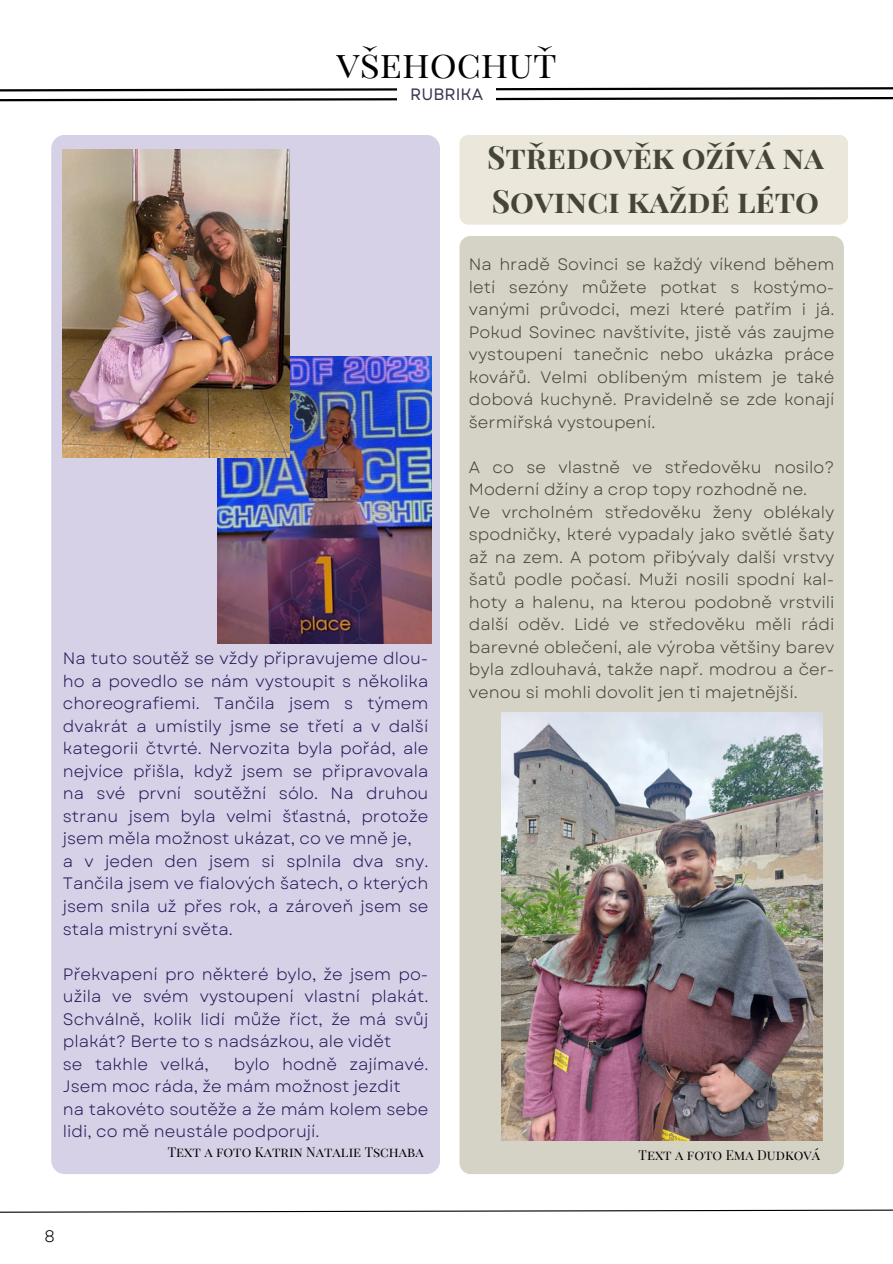
<style>
.page{position:relative;width:893px;height:1264px;background:#fff}
.page>*{position:absolute;margin:0;border:0;box-sizing:border-box;transform-origin:0 0}
.t1{font:37.5px "Playfair Display SC";color:#000}
.t2{font:700 31.5px/43.8px "Playfair Display SC";color:#444538}
.t3{font:16.65px "Garet";color:#000}
.t4{font:16.5px/22.5px "Garet";color:#261959}
.t5{font:16.5px/22.5px "Garet";color:#444538;text-align:justify}
.t6{font:16.5px "Garet";color:#3b3753}
.t7{font:13.5px "Playfair Display SC";color:#000}
</style>
<div class="page">
<svg style="left:0;top:87px;width:892px;height:15px"></svg>
<svg style="left:0;top:1209px;width:892px;height:4px"></svg>
<div style="left:397px;top:80px;width:99px;height:24px;background:#fff"></div>
<div style="left:51px;top:135px;width:389px;height:1039px;background:#d6d1e6;border-radius:13px"></div>
<div style="left:459px;top:236px;width:384px;height:938px;background:#d5d2c6;border-radius:11px"></div>
<div style="left:459px;top:135px;width:389px;height:90px;background:#ebe7db"></div>
<img style="left:218px;top:356px;width:213px;height:287px">
<img style="left:63px;top:149px;width:226px;height:308px">
<img style="left:501px;top:712px;width:321px;height:428px">
<h4 class="t1" style="left:336px;top:37px;width:222px">všehochuť</h4>
<h4 class="t6" style="left:410px;top:83px;width:74px">RUBRIKA</h4>
<h4 class="t4" style="left:63px;top:647px;width:367px">Na tuto soutěž se vždy připravujeme dlou&shy;ho a povedlo se nám vystoupit s několika choreografiemi. Tančila jsem s týmem dvakrát a umístily jsme se třetí a v další kategorii čtvrté. Nervozita byla pořád, ale nejvíce přišla, když jsem se připravovala na své první soutěžní sólo. Na druhou stranu jsem byla velmi šťastná, protože jsem měla možnost ukázat, co ve mně je,<br>a v jeden den jsem si splnila dva sny.<br>Tančila jsem ve fialových šatech, o kterých jsem snila už přes rok, a zároveň jsem se stala mistryní světa.</h4>
<h4 class="t4" style="left:63px;top:962px;width:367px">Překvapení pro některé bylo, že jsem po&shy;užila ve svém vystoupení vlastní plakát.<br>Schválně, kolik lidí může říct, že má svůj plakát? Berte to s nadsázkou, ale vidět<br>se takhle velká,</h4>
<h4 class="t4" style="left:63px;top:1052px;width:367px;text-indent:171px">bylo hodně zajímavé.<br>Jsem moc ráda, že mám možnost jezdit<br>na takovéto soutěže a že mám kolem sebe lidi, co mě neustále podporují.</h4>
<p class="t2" style="left:487px;top:134px;width:338px">STŘEDOVĚK OŽÍVÁ NA<br>SOVINCI KAŽDÉ LÉTO</p>
<p class="t5" style="left:469px;top:253px;width:367px">Na hradě Sovinci se každý víkend během letí sezóny můžete potkat s kostýmo&shy;vanými průvodci, mezi které patřím i já.<br>Pokud Sovinec navštívíte, jistě vás zaujme vystoupení tanečnic nebo ukázka práce kovářů. Velmi oblíbeným místem je také dobová kuchyně. Pravidelně se zde konají šermířská vystoupení.</p>
<p class="t5" style="left:469px;top:456px;width:367px;text-align:left">A co se vlastně ve středověku nosilo?<br>Moderní džíny a crop topy rozhodně ne.<br>Ve vrcholném středověku ženy oblékaly spodničky, které vypadaly jako světlé šaty až na zem. A potom přibývaly další vrstvy šatů podle počasí. Muži nosili spodní kal&shy;hoty a halenu, na kterou podobně vrstvili další oděv. Lidé ve středověku měli rádi barevné oblečení, ale výroba většiny barev byla zdlouhavá, takže např. modrou a čer&shy;venou si mohli dovolit jen ti majetnější.</p>
<h2 class="t7" style="left:168px;top:1141px;width:257px">Text a foto Katrin Natalie Tschaba</h2>
<p class="t7" style="left:638px;top:1145px;width:183px">Text a foto Ema Dudková</p>
<p class="t3" style="left:44px;top:1223px;width:12px">8</p>
</div>
